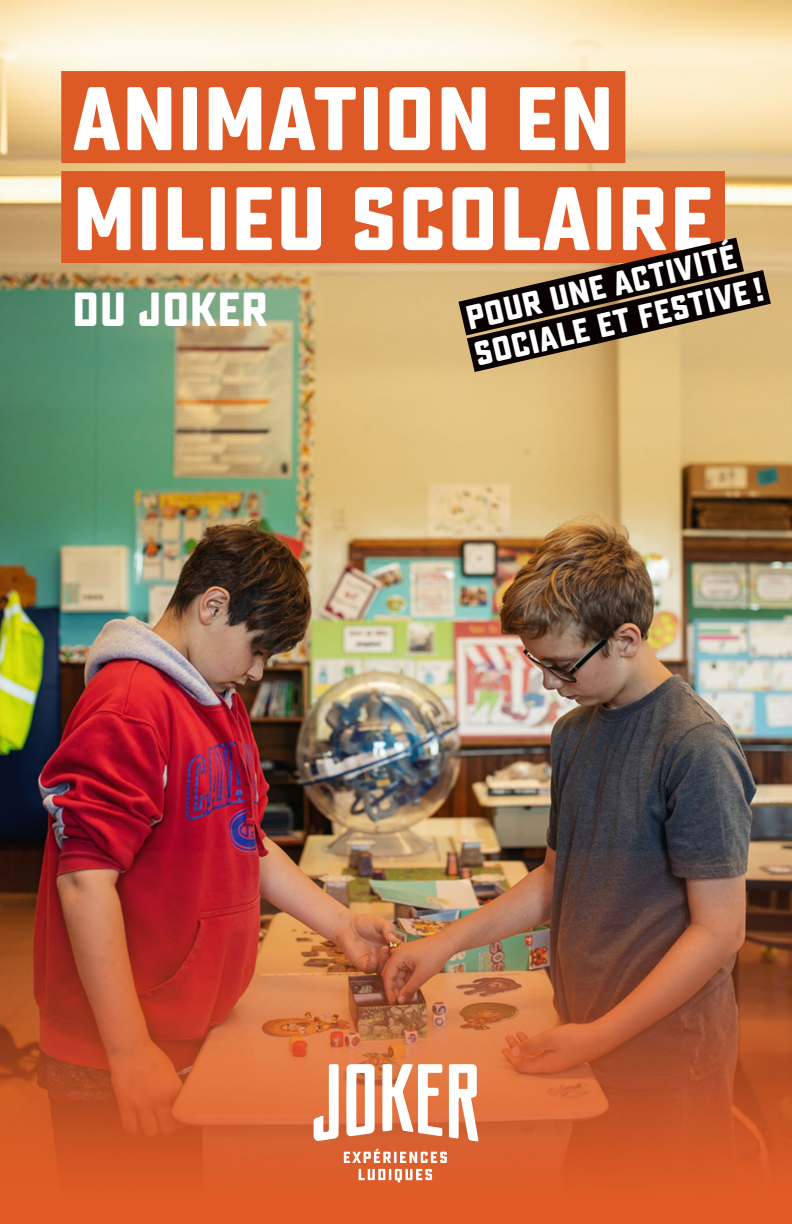
<style>
.page{position:relative;width:792px;height:1224px;background:#fff}
.page>*{position:absolute;margin:0;border:0;box-sizing:border-box;transform-origin:0 0}
.t1{font:700 90px/100px "Sucrose";color:#fff}
.t2{font:700 47.8px "Sucrose";color:#fff}
.t3{font:700 33.8px/37.6px "Sucrose";color:#fff}
</style>
<div class="page">
<img style="left:0;top:0;width:792px;height:1224px">
<div style="left:61px;top:71px;width:564px;height:92px;background:#dd5a26"></div>
<div style="left:61px;top:171px;width:664px;height:92px;background:#dd5a26"></div>
<svg style="left:344px;top:1148px;width:103px;height:15px"></svg>
<svg style="left:359px;top:1169px;width:73px;height:13px"></svg>
<svg style="left:449px;top:1064px;width:30px;height:78px"></svg>
<svg style="left:346px;top:1064px;width:29px;height:72px"></svg>
<svg style="left:382px;top:1064px;width:60px;height:72px"></svg>
<svg style="left:314px;top:1064px;width:25px;height:77px"></svg>
<svg style="left:421px;top:213px;width:361px;height:147px"></svg>
<svg style="left:429px;top:245px;width:363px;height:152px;background:#8e6e48"></svg>
<h1 class="t1" style="left:72px;top:70px;width:644px">ANIMATION EN<br>MILIEU SCOLAIRE</h1>
<p class="t3" style="left:462px;top:301px;width:297px;rotate:-13deg">POUR UNE ACTIVITÉ<br>SOCIALE ET FESTIVE !</p>
<h2 class="t2" style="left:72px;top:281px;width:198px">DU JOKER</h2>
</div>
